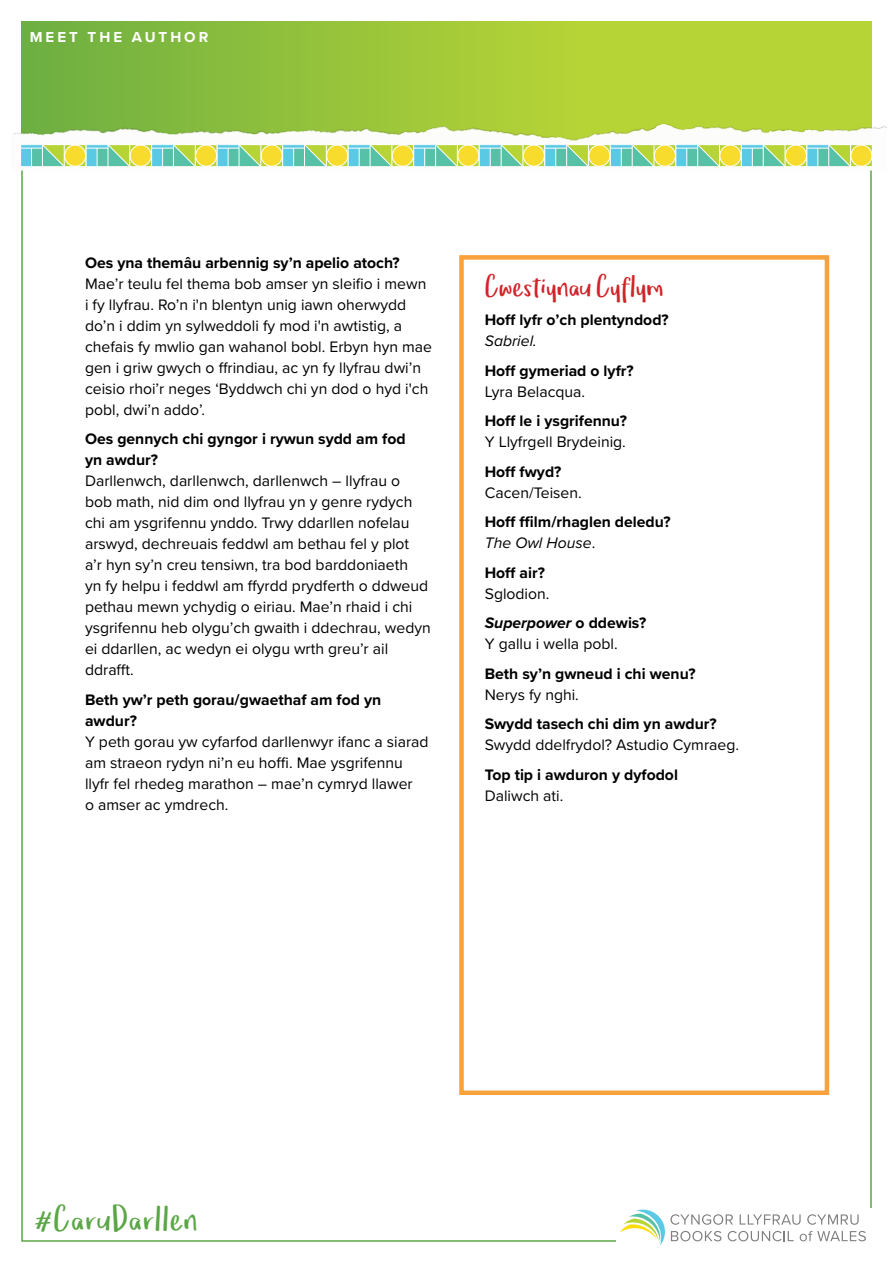
<style>
.page{position:relative;width:893px;height:1263px;background:#fff}
.page>*{position:absolute;margin:0;border:0;box-sizing:border-box;transform-origin:0 0}
.t1{font:34.65px "Om Telolet Om";letter-spacing:.03em;color:#5ba646}
.t2{font:30px "Om Telolet Om";color:#d2232a}
.t3{font:15.75px/21px "Proxima Nova";color:#000}
.t4{font:700 15.75px/21px "Proxima Nova";color:#000}
.Default{font:700 15px "Proxima Nova";letter-spacing:.2em;color:#fff}
.s1{font-weight:400;font-style:italic}
.s2{font-weight:400}
.s3{font-weight:700}
.s4{font-weight:700;font-style:italic}
</style>
<div class="page">
<div style="left:21px;top:21px;width:851px;height:123px;background:#b7d436"></div>
<div style="left:21px;top:21px;width:556px;height:122px;background:linear-gradient(to right,#6daf42,#b6d336)"></div>
<img style="left:13px;top:124px;width:874px;height:47px">
<svg style="left:65px;top:146px;width:19px;height:19px"></svg>
<div style="left:65px;top:145px;width:21px;height:21px;background:#f8dc2d;border-radius:50%"></div>
<div style="left:64px;top:145px;width:22px;height:22px;border:1px solid #fff;border-radius:50%"></div>
<svg style="left:22px;top:146px;width:43px;height:19px"></svg>
<div style="left:20px;top:144px;width:66px;height:23px;border:1px solid #fff"></div>
<svg style="left:131px;top:146px;width:19px;height:19px"></svg>
<div style="left:130px;top:145px;width:21px;height:21px;background:#f8dc2d;border-radius:50%"></div>
<div style="left:130px;top:145px;width:22px;height:22px;border:1px solid #fff;border-radius:50%"></div>
<svg style="left:88px;top:146px;width:43px;height:19px"></svg>
<div style="left:86px;top:144px;width:66px;height:23px;border:1px solid #fff"></div>
<svg style="left:196px;top:146px;width:19px;height:19px"></svg>
<div style="left:196px;top:145px;width:21px;height:21px;background:#f8dc2d;border-radius:50%"></div>
<div style="left:195px;top:145px;width:22px;height:22px;border:1px solid #fff;border-radius:50%"></div>
<svg style="left:153px;top:146px;width:43px;height:19px"></svg>
<div style="left:151px;top:144px;width:66px;height:23px;border:1px solid #fff"></div>
<svg style="left:262px;top:146px;width:19px;height:19px"></svg>
<div style="left:261px;top:145px;width:21px;height:21px;background:#f8dc2d;border-radius:50%"></div>
<div style="left:261px;top:145px;width:22px;height:22px;border:1px solid #fff;border-radius:50%"></div>
<svg style="left:219px;top:146px;width:43px;height:19px"></svg>
<div style="left:217px;top:144px;width:66px;height:23px;border:1px solid #fff"></div>
<svg style="left:327px;top:146px;width:20px;height:19px"></svg>
<div style="left:327px;top:145px;width:21px;height:21px;background:#f8dc2d;border-radius:50%"></div>
<div style="left:326px;top:145px;width:22px;height:22px;border:1px solid #fff;border-radius:50%"></div>
<svg style="left:284px;top:146px;width:43px;height:19px"></svg>
<div style="left:282px;top:144px;width:67px;height:23px;border:1px solid #fff"></div>
<svg style="left:393px;top:146px;width:19px;height:19px"></svg>
<div style="left:392px;top:145px;width:21px;height:21px;background:#f8dc2d;border-radius:50%"></div>
<div style="left:392px;top:145px;width:22px;height:22px;border:1px solid #fff;border-radius:50%"></div>
<svg style="left:350px;top:146px;width:43px;height:19px"></svg>
<div style="left:348px;top:144px;width:66px;height:23px;border:1px solid #fff"></div>
<svg style="left:458px;top:146px;width:20px;height:19px"></svg>
<div style="left:458px;top:145px;width:21px;height:21px;background:#f8dc2d;border-radius:50%"></div>
<div style="left:457px;top:145px;width:22px;height:22px;border:1px solid #fff;border-radius:50%"></div>
<svg style="left:415px;top:146px;width:43px;height:19px"></svg>
<div style="left:413px;top:144px;width:67px;height:23px;border:1px solid #fff"></div>
<svg style="left:524px;top:146px;width:19px;height:19px"></svg>
<div style="left:523px;top:145px;width:21px;height:21px;background:#f8dc2d;border-radius:50%"></div>
<div style="left:523px;top:145px;width:22px;height:22px;border:1px solid #fff;border-radius:50%"></div>
<svg style="left:481px;top:146px;width:43px;height:19px"></svg>
<div style="left:479px;top:144px;width:66px;height:23px;border:1px solid #fff"></div>
<svg style="left:589px;top:146px;width:20px;height:19px"></svg>
<div style="left:589px;top:145px;width:21px;height:21px;background:#f8dc2d;border-radius:50%"></div>
<div style="left:588px;top:145px;width:22px;height:22px;border:1px solid #fff;border-radius:50%"></div>
<svg style="left:546px;top:146px;width:43px;height:19px"></svg>
<div style="left:544px;top:144px;width:67px;height:23px;border:1px solid #fff"></div>
<svg style="left:655px;top:146px;width:19px;height:19px"></svg>
<div style="left:654px;top:145px;width:21px;height:21px;background:#f8dc2d;border-radius:50%"></div>
<div style="left:654px;top:145px;width:22px;height:22px;border:1px solid #fff;border-radius:50%"></div>
<svg style="left:612px;top:146px;width:43px;height:19px"></svg>
<div style="left:610px;top:144px;width:66px;height:23px;border:1px solid #fff"></div>
<svg style="left:720px;top:146px;width:20px;height:19px"></svg>
<div style="left:720px;top:145px;width:21px;height:21px;background:#f8dc2d;border-radius:50%"></div>
<div style="left:719px;top:145px;width:22px;height:22px;border:1px solid #fff;border-radius:50%"></div>
<svg style="left:677px;top:146px;width:43px;height:19px"></svg>
<div style="left:675px;top:144px;width:67px;height:23px;border:1px solid #fff"></div>
<svg style="left:786px;top:146px;width:19px;height:19px"></svg>
<div style="left:785px;top:145px;width:21px;height:21px;background:#f8dc2d;border-radius:50%"></div>
<div style="left:785px;top:145px;width:22px;height:22px;border:1px solid #fff;border-radius:50%"></div>
<svg style="left:743px;top:146px;width:43px;height:19px"></svg>
<div style="left:741px;top:144px;width:66px;height:23px;border:1px solid #fff"></div>
<svg style="left:851px;top:146px;width:20px;height:19px"></svg>
<div style="left:851px;top:145px;width:21px;height:21px;background:#f8dc2d;border-radius:50%"></div>
<div style="left:850px;top:145px;width:22px;height:22px;border:1px solid #fff;border-radius:50%"></div>
<svg style="left:808px;top:146px;width:43px;height:19px"></svg>
<div style="left:806px;top:144px;width:67px;height:23px;border:1px solid #fff"></div>
<svg style="left:620px;top:1209px;width:246px;height:36px"></svg>
<div style="left:459px;top:255px;width:370px;height:840px;background:#fff;border:4px solid #f9a13c"></div>
<p class="Default" style="left:30px;top:25px;width:180px">MEET THE AUTHOR</p>
<p class="t4" style="left:85px;top:251px;width:316px">Oes yna themâu arbennig sy’n apelio atoch?</p>
<p class="t3" style="left:85px;top:272px;width:349px">Mae’r teulu fel thema bob amser yn sleifio i mewn i fy llyfrau. Ro’n i'n blentyn unig iawn oherwydd do’n i ddim yn sylweddoli fy mod i'n awtistig, a chefais fy mwlio gan wahanol bobl. Erbyn hyn mae gen i griw gwych o ffrindiau, ac yn fy llyfrau dwi’n ceisio rhoi’r neges ‘Byddwch chi yn dod o hyd i'ch pobl, dwi’n addo’.</p>
<p class="t4" style="left:85px;top:428px;width:322px">Oes gennych chi gyngor i rywun sydd am fod yn awdur?</p>
<p class="t3" style="left:85px;top:470px;width:347px">Darllenwch, darllenwch, darllenwch – llyfrau o bob math, nid dim ond llyfrau yn y genre rydych chi am ysgrifennu ynddo. Trwy ddarllen nofelau arswyd, dechreuais feddwl am bethau fel y plot<br>a’r hyn sy’n creu tensiwn, tra bod barddoniaeth<br>yn fy helpu i feddwl am ffyrdd prydferth o ddweud pethau mewn ychydig o eiriau. Mae’n rhaid i chi ysgrifennu heb olygu’ch gwaith i ddechrau, wedyn ei ddarllen, ac wedyn ei olygu wrth greu’r ail ddrafft.</p>
<p class="t4" style="left:85px;top:688px;width:298px">Beth yw’r peth gorau/gwaethaf am fod yn awdur?</p>
<p class="t3" style="left:85px;top:730px;width:345px">Y peth gorau yw cyfarfod darllenwyr ifanc a siarad am straeon rydyn ni’n eu hoffi. Mae ysgrifennu llyfr fel rhedeg marathon – mae’n cymryd llawer<br>o amser ac ymdrech.</p>
<p class="t2" style="left:485px;top:269px;width:180px">Cwestiynau Cyflym</p>
<p class="t4" style="left:485px;top:309px;width:185px">Hoff lyfr o’ch plentyndod?<br><span class="s1">Sabriel.</span></p>
<p class="t4" style="left:485px;top:359px;width:150px">Hoff gymeriad o lyfr?<br><span class="s2">Lyra Belacqua.</span></p>
<p class="t3" style="left:485px;top:410px;width:144px"><span class="s3">Hoff le i ysgrifennu?<br></span>Y Llyfrgell Brydeinig.</p>
<p class="t3" style="left:485px;top:460px;width:99px"><span class="s3">Hoff fwyd?<br></span>Cacen/Teisen.</p>
<p class="t4" style="left:485px;top:511px;width:187px">Hoff ffilm/rhaglen deledu?<br><span class="s1">The Owl House</span><span class="s2">.</span></p>
<p class="t3" style="left:485px;top:561px;width:66px"><span class="s3">Hoff air?<br></span>Sglodion.</p>
<p class="t3" style="left:485px;top:612px;width:163px"><span class="s4">Superpower</span> <span class="s3">o ddewis?<br></span>Y gallu i wella pobl.</p>
<p class="t4" style="left:485px;top:662px;width:212px">Beth sy’n gwneud i chi wenu?<br><span class="s2">Nerys fy nghi.</span></p>
<p class="t3" style="left:485px;top:713px;width:256px"><span class="s3">Swydd tasech chi dim yn awdur?<br></span>Swydd ddelfrydol? Astudio Cymraeg.</p>
<p class="t4" style="left:485px;top:764px;width:195px">Top tip i awduron y dyfodol<br><span class="s2">Daliwch ati.</span></p>
<p class="t1" style="left:34px;top:1199px;width:165px">#CaruDarllen</p>
</div>
